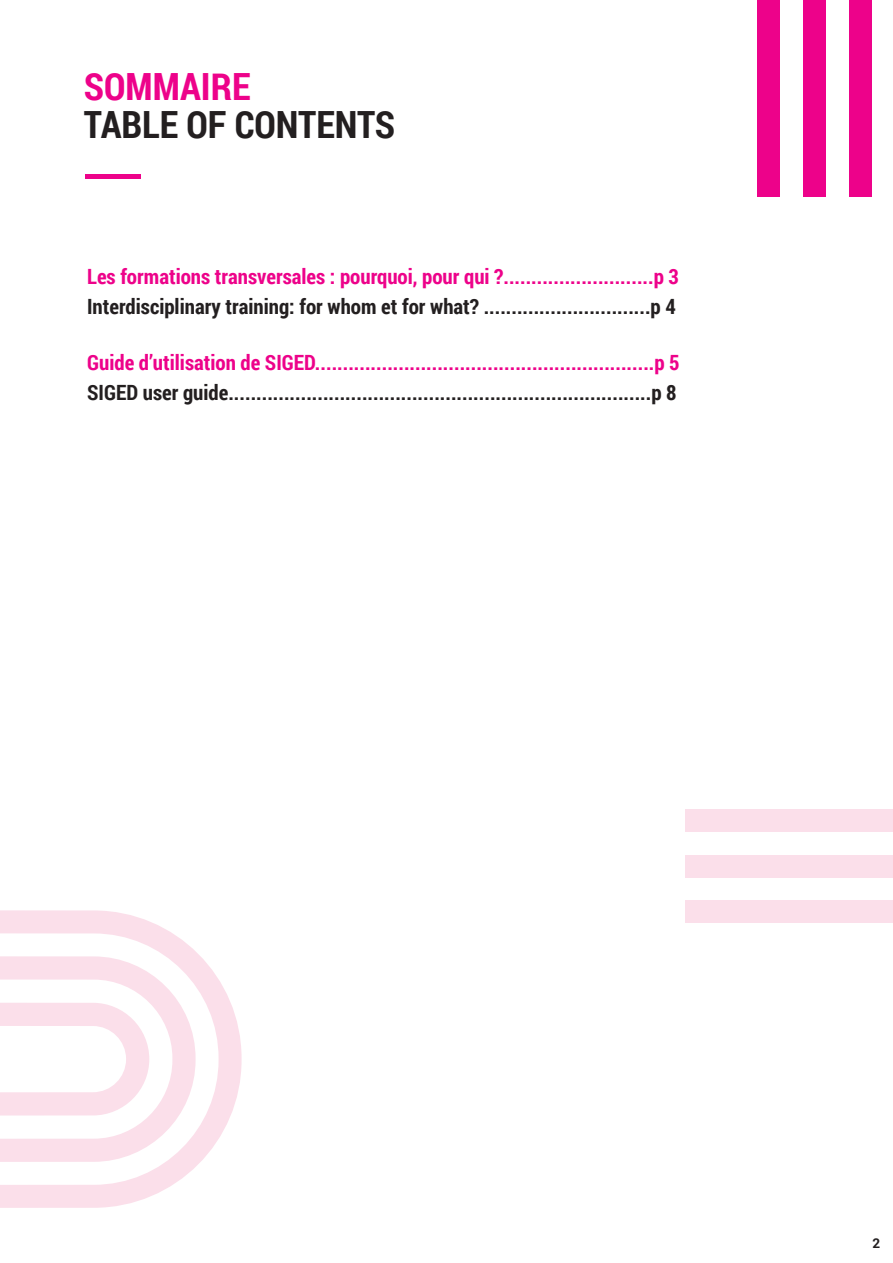
<style>
.page{position:relative;width:893px;height:1263px;background:#fff}
.page>*{position:absolute;margin:0;border:0;box-sizing:border-box;transform-origin:0 0}
.t1{font:700 37.5px "Roboto Condensed";color:#231f20}
.t2{font:700 37.5px "Roboto Condensed";color:#ed028a}
.t3{font:700 21px "Roboto Condensed";color:#231f20}
.t4{font:700 21px "Roboto Condensed";color:#ed028a}
.t5{font:700 13.5px "Roboto";color:#231f20}
</style>
<div class="page">
<svg style="left:0;top:910px;width:242px;height:298px"></svg>
<svg style="left:0;top:956px;width:196px;height:206px"></svg>
<div style="left:849px;top:0;width:23px;height:197px;background:#ed028a"></div>
<div style="left:803px;top:0;width:23px;height:197px;background:#ed028a"></div>
<div style="left:757px;top:0;width:23px;height:197px;background:#ed028a"></div>
<hr style="left:85px;top:174px;width:55px;height:4px;background:#ed028a">
<div style="left:685px;top:809px;width:208px;height:23px;background:#fbdfea"></div>
<div style="left:685px;top:855px;width:208px;height:23px;background:#fbdfea"></div>
<div style="left:685px;top:900px;width:208px;height:23px;background:#fbdfea"></div>
<h1 class="t2" style="left:84px;top:61px;width:168px">SOMMAIRE</h1>
<h1 class="t1" style="left:84px;top:98px;width:313px">TABLE OF CONTENTS</h1>
<p class="t4" style="left:87px;top:262px;width:593px">Les formations transversales : pourquoi, pour qui ?...........................p 3</p>
<p class="t3" style="left:87px;top:292px;width:590px">Interdisciplinary training: for whom et for what? ..............................p 4</p>
<p class="t4" style="left:87px;top:348px;width:594px">Guide d’utilisation de SIGED.............................................................p 5</p>
<p class="t3" style="left:87px;top:378px;width:591px">SIGED user guide............................................................................p 8</p>
<p class="t5" style="left:872px;top:1233px;width:9px">2</p>
</div>
